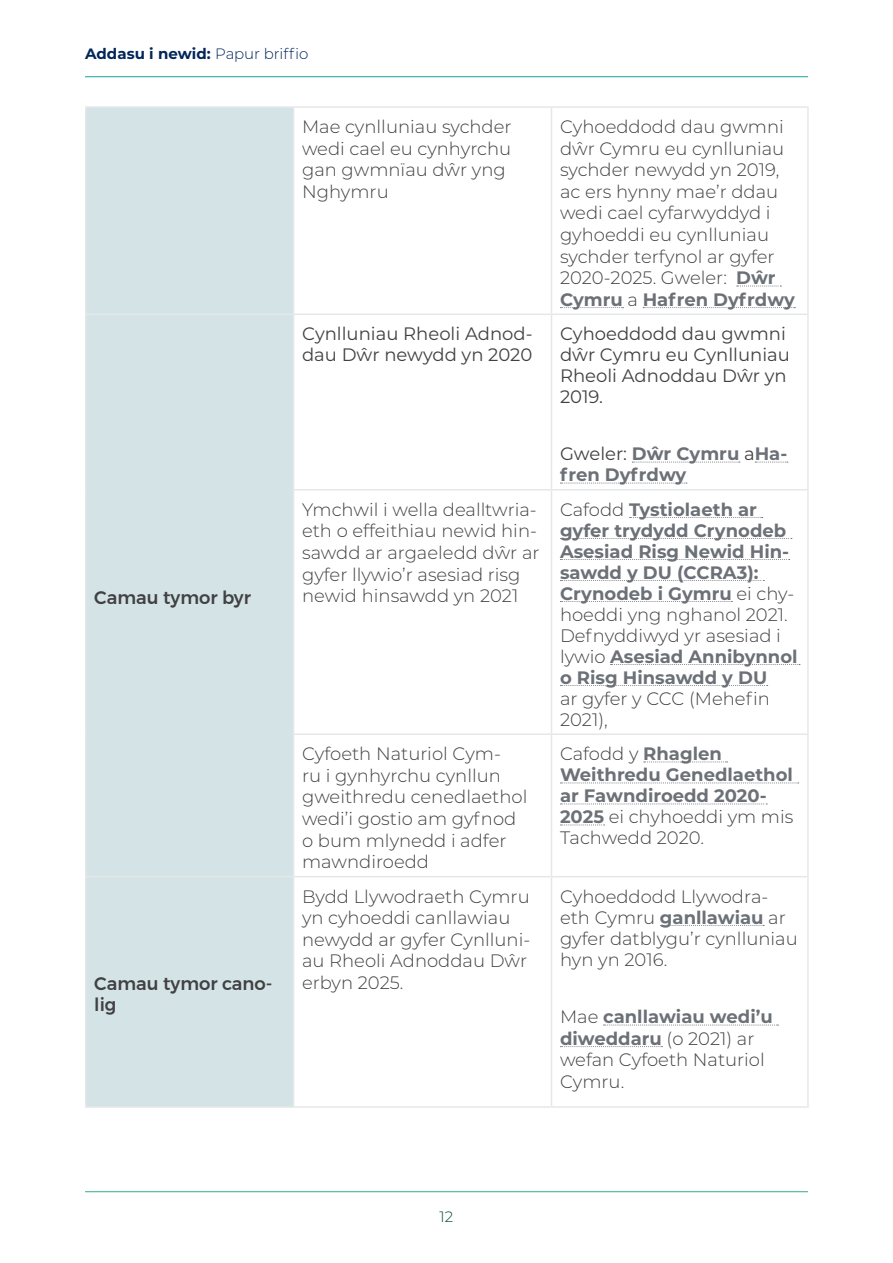
<style>
.page{position:relative;width:893px;height:1263px;background:#fff}
.page>*{position:absolute;margin:0;border:0;box-sizing:border-box;transform-origin:0 0}
.t1{font:300 18px/21.6px "Montserrat";color:#414042}
.t2{font:700 18px/21px "Montserrat";color:#6c7077}
.t3{font:18px/21px "Montserrat";color:#414042}
.t4{font:500 18px/21.6px "Montserrat";color:#414042}
.t5{font:700 15px "Montserrat";color:#002659}
.t6{font:300 15px "Montserrat";color:#004c42}
.s1{font-weight:300}
.s2{font-weight:700;color:#6c7077}
.s3{font-weight:400;color:#414042}
.s4{font-weight:300;color:#414042}
</style>
<div class="page">
<hr style="left:85px;top:1191px;width:723px;height:1px;background:#30af87">
<hr style="left:85px;top:76px;width:723px;height:1px;background:#15a1a2">
<div style="left:87px;top:108px;width:206px;height:998px;background:#d4e4e6"></div>
<hr style="left:85px;top:106px;width:209px;height:2px;background:#e6e7e8">
<hr style="left:85px;top:108px;width:2px;height:206px;background:#e6e7e8">
<hr style="left:294px;top:106px;width:257px;height:2px;background:#e6e7e8">
<hr style="left:293px;top:108px;width:1px;height:206px;background:#e6e7e8">
<hr style="left:551px;top:106px;width:258px;height:2px;background:#e6e7e8">
<hr style="left:551px;top:108px;width:1px;height:206px;background:#e6e7e8">
<hr style="left:807px;top:108px;width:2px;height:206px;background:#e6e7e8">
<hr style="left:85px;top:314px;width:209px;height:1px;background:#e6e7e8">
<hr style="left:85px;top:315px;width:2px;height:175px;background:#e6e7e8">
<hr style="left:294px;top:314px;width:257px;height:1px;background:#e6e7e8">
<hr style="left:293px;top:315px;width:1px;height:174px;background:#e6e7e8">
<hr style="left:551px;top:314px;width:258px;height:1px;background:#e6e7e8">
<hr style="left:551px;top:315px;width:1px;height:174px;background:#e6e7e8">
<hr style="left:807px;top:315px;width:2px;height:174px;background:#e6e7e8">
<hr style="left:85px;top:490px;width:2px;height:244px;background:#e6e7e8">
<hr style="left:293px;top:489px;width:258px;height:1px;background:#e6e7e8">
<hr style="left:293px;top:490px;width:1px;height:243px;background:#e6e7e8">
<hr style="left:551px;top:489px;width:258px;height:1px;background:#e6e7e8">
<hr style="left:551px;top:490px;width:1px;height:243px;background:#e6e7e8">
<hr style="left:807px;top:490px;width:2px;height:243px;background:#e6e7e8">
<hr style="left:85px;top:734px;width:2px;height:142px;background:#e6e7e8">
<hr style="left:293px;top:733px;width:258px;height:2px;background:#e6e7e8">
<hr style="left:293px;top:735px;width:1px;height:141px;background:#e6e7e8">
<hr style="left:551px;top:733px;width:258px;height:2px;background:#e6e7e8">
<hr style="left:551px;top:735px;width:1px;height:141px;background:#e6e7e8">
<hr style="left:807px;top:735px;width:2px;height:141px;background:#e6e7e8">
<hr style="left:85px;top:876px;width:209px;height:1px;background:#e6e7e8">
<hr style="left:85px;top:877px;width:2px;height:229px;background:#e6e7e8">
<hr style="left:294px;top:876px;width:257px;height:1px;background:#e6e7e8">
<hr style="left:293px;top:877px;width:1px;height:229px;background:#e6e7e8">
<hr style="left:551px;top:876px;width:258px;height:1px;background:#e6e7e8">
<hr style="left:551px;top:877px;width:1px;height:229px;background:#e6e7e8">
<hr style="left:807px;top:877px;width:2px;height:229px;background:#e6e7e8">
<hr style="left:85px;top:1106px;width:209px;height:2px;background:#e6e7e8">
<hr style="left:294px;top:1106px;width:257px;height:2px;background:#e6e7e8">
<hr style="left:551px;top:1106px;width:258px;height:2px;background:#e6e7e8">
<svg style="left:737px;top:286px;width:44px;height:1px"></svg>
<svg style="left:560px;top:307px;width:63px;height:1px"></svg>
<svg style="left:643px;top:307px;width:152px;height:1px"></svg>
<svg style="left:632px;top:462px;width:108px;height:1px"></svg>
<svg style="left:755px;top:462px;width:33px;height:1px"></svg>
<svg style="left:560px;top:483px;width:127px;height:1px"></svg>
<svg style="left:629px;top:517px;width:134px;height:1px"></svg>
<svg style="left:560px;top:538px;width:232px;height:1px"></svg>
<svg style="left:560px;top:559px;width:230px;height:1px"></svg>
<svg style="left:560px;top:580px;width:204px;height:1px"></svg>
<svg style="left:560px;top:601px;width:172px;height:1px"></svg>
<svg style="left:611px;top:664px;width:189px;height:1px"></svg>
<svg style="left:560px;top:685px;width:208px;height:1px"></svg>
<svg style="left:644px;top:761px;width:83px;height:1px"></svg>
<svg style="left:560px;top:782px;width:239px;height:1px"></svg>
<svg style="left:560px;top:803px;width:207px;height:1px"></svg>
<svg style="left:560px;top:824px;width:45px;height:1px"></svg>
<svg style="left:660px;top:925px;width:104px;height:1px"></svg>
<svg style="left:604px;top:1024px;width:174px;height:1px"></svg>
<svg style="left:560px;top:1046px;width:102px;height:1px"></svg>
<p class="t5" style="left:85px;top:43px;width:225px">Addasu i newid: <span class="s1">Papur briffio</span></p>
<p class="t1" style="left:302px;top:115px;width:211px">Mae cynlluniau sychder wedi cael eu cynhyrchu gan gwmnïau dŵr yng<br>Nghymru</p>
<p class="t1" style="left:560px;top:115px;width:236px">Cyhoeddodd dau gwmni dŵr Cymru eu cynlluniau sychder newydd yn 2019, ac ers hynny mae’r ddau wedi cael cyfarwyddyd i gyhoeddi eu cynlluniau sychder terfynol ar gyfer<br>2020-2025. Gweler: <span class="s2">Dŵr<br>Cymru</span> a <span class="s2">Hafren Dyfrdwy</span></p>
<p class="t3" style="left:302px;top:323px;width:232px">Cynlluniau Rheoli Adnod&shy;dau Dŵr newydd yn 2020</p>
<p class="t3" style="left:560px;top:323px;width:231px">Cyhoeddodd dau gwmni dŵr Cymru eu Cynlluniau<br>Rheoli Adnoddau Dŵr yn<br>2019.</p>
<p class="t4" style="left:94px;top:587px;width:158px">Camau tymor byr</p>
<p class="t4" style="left:94px;top:972px;width:180px">Camau tymor cano&shy;lig</p>
<p class="t2" style="left:560px;top:442px;width:229px"><span class="s3">Gweler:</span> Dŵr Cymru <span class="s3">a</span>Ha&shy;fren Dyfrdwy</p>
<p class="t1" style="left:302px;top:498px;width:239px">Ymchwil i wella dealltwria&shy;eth o effeithiau newid hin&shy;sawdd ar argaeledd dŵr ar gyfer llywio’r asesiad risg newid hinsawdd yn 2021</p>
<p class="t2" style="left:560px;top:498px;width:239px"><span class="s4">Cafodd</span> Tystiolaeth ar gyfer trydydd Crynodeb<br>Asesiad Risg Newid Hin&shy;sawdd y DU (CCRA3):<br>Crynodeb i Gymru <span class="s4">ei chy&shy;hoeddi yng nghanol 2021.<br>Defnyddiwyd yr asesiad i lywio</span> Asesiad Annibynnol o Risg Hinsawdd y DU</p>
<p class="t1" style="left:560px;top:687px;width:211px;line-height:21px">ar gyfer y CCC (Mehefin<br>2021),</p>
<p class="t1" style="left:302px;top:742px;width:227px">Cyfoeth Naturiol Cym-<br>ru i gynhyrchu cynllun gweithredu cenedlaethol wedi’i gostio am gyfnod o bum mlynedd i adfer mawndiroedd</p>
<p class="t2" style="left:560px;top:742px;width:235px"><span class="s4">Cafodd y</span> Rhaglen<br>Weithredu Genedlaethol ar Fawndiroedd 2020-<br>2025 <span class="s4">ei chyhoeddi ym mis<br>Tachwedd 2020.</span></p>
<p class="t1" style="left:302px;top:885px;width:230px">Bydd Llywodraeth Cymru yn cyhoeddi canllawiau newydd ar gyfer Cynlluni&shy;au Rheoli Adnoddau Dŵr erbyn 2025.</p>
<p class="t1" style="left:560px;top:885px;width:239px;line-height:21px">Cyhoeddodd Llywodra&shy;eth Cymru <span class="s2">ganllawiau</span> ar gyfer datblygu’r cynlluniau hyn yn 2016.</p>
<p class="t1" style="left:560px;top:1005px;width:214px">Mae <span class="s2">canllawiau wedi’u diweddaru</span> (o 2021) ar wefan Cyfoeth Naturiol<br>Cymru.</p>
<p class="t6" style="left:440px;top:1207px;width:15px">12</p>
</div>
